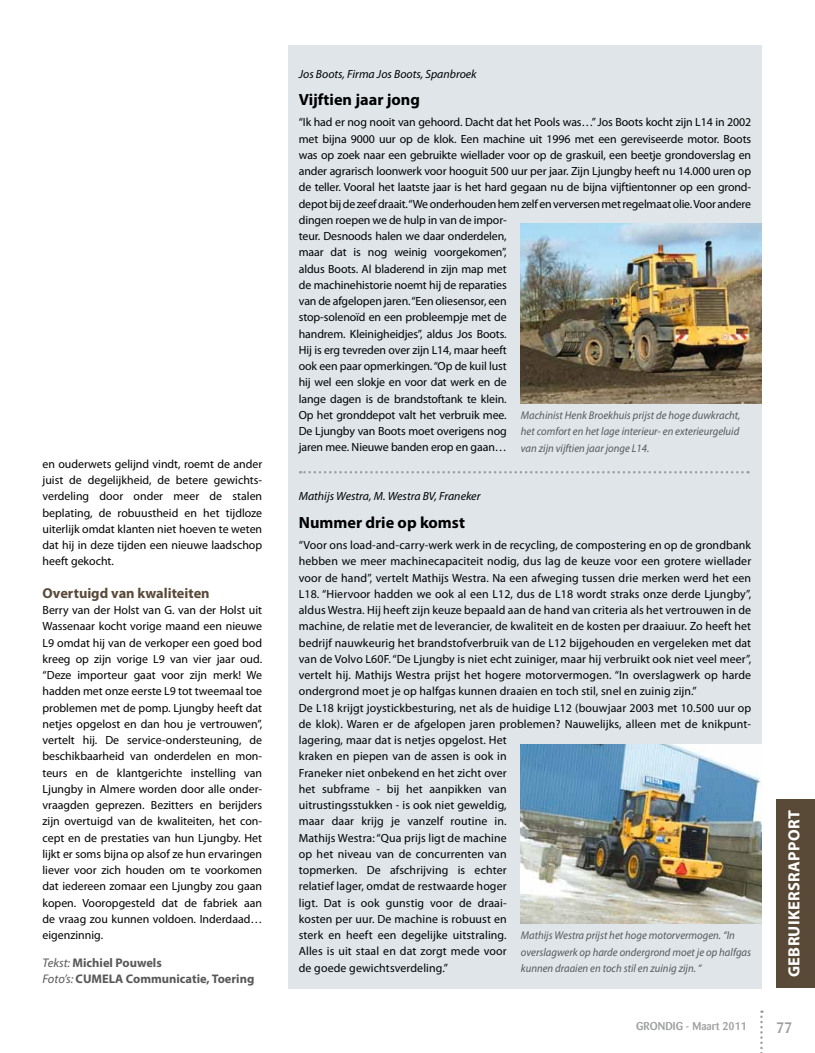
<style>
.page{position:relative;width:815px;height:1053px;background:#fff}
.page>*{position:absolute;margin:0;border:0;box-sizing:border-box;transform-origin:0 0}
.t1{font:700 16.25px "Myriad Pro";color:#000}
.t2{font:700 16.25px "Myriad Pro";letter-spacing:.02em;color:#fff}
.t3{font:500 15px "Barmeno Pro";color:#9c9e9f}
.t4{font:700 14.38px "Myriad Pro";color:#594a38}
.t5{font:700 12.5px/16.2px "Myriad Pro";color:#58585a}
.t6{font:11.88px/16.2px "Myriad Pro";letter-spacing:.005em;color:#000;text-align:justify}
.t7{font:italic 11.88px "Myriad Pro";color:#000}
.t8{font:italic 11.25px/16.2px "Myriad Pro";color:#58585a;text-align:justify;scale:.95 1}
.t9{font:500 11.25px "Barmeno Pro";color:#9c9e9f}
.s1{font-weight:400;font-style:italic}
</style>
<div class="page">
<div style="left:776px;top:799px;width:39px;height:189px;background:#594a38"></div>
<div style="left:288px;top:45px;width:474px;height:943px;background:#dfe5e9"></div>
<svg style="left:300px;top:471px;width:449px;height:2px"></svg>
<svg style="left:760px;top:1010px;width:3px;height:43px"></svg>
<img style="left:521px;top:744px;width:241px;height:179px">
<img style="left:521px;top:224px;width:241px;height:179px">
<p class="t6" style="left:43px;top:455px;width:221px">en ouderwets gelijnd vindt, roemt de ander juist de degelijkheid, de betere gewichts&shy;verdeling door onder meer de stalen beplating, de robuustheid en het tijdloze uiterlijk omdat klanten niet hoeven te weten dat hij in deze tijden een nieuwe laadschop heeft gekocht.</p>
<p class="t4" style="left:43px;top:583px;width:169px">Overtuigd van kwaliteiten</p>
<p class="t6" style="left:43px;top:601px;width:221px">Berry van der Holst van G. van der Holst uit Wassenaar kocht vorige maand een nieuwe L9 omdat hij van de verkoper een goed bod kreeg op zijn vorige L9 van vier jaar oud. “Deze importeur gaat voor zijn merk! We hadden met onze eerste L9 tot tweemaal toe problemen met de pomp. Ljungby heeft dat netjes opgelost en dan hou je vertrouwen”, vertelt hij. De service-ondersteuning, de beschikbaarheid van onderdelen en mon&shy;teurs en de klantgerichte instelling van Ljungby in Almere worden door alle onder&shy;vraagden geprezen. Bezitters en berijders zijn overtuigd van de kwaliteiten, het con&shy;cept en de prestaties van hun Ljungby. Het lijkt er soms bijna op alsof ze hun ervaringen liever voor zich houden om te voorkomen dat iedereen zomaar een Ljungby zou gaan kopen. Vooropgesteld dat de fabriek aan de vraag zou kunnen voldoen. Inderdaad… eigenzinnig.</p>
<p class="t5" style="left:43px;top:954px;width:213px"><span class="s1">Tekst:</span> Michiel Pouwels<br><span class="s1">Foto’s:</span> CUMELA Communicatie, Toering</p>
<p class="t7" style="left:299px;top:66px;width:179px">Jos Boots, Firma Jos Boots, Spanbroek</p>
<h1 class="t1" style="left:299px;top:89px;width:123px">Vijftien jaar jong</h1>
<p class="t6" style="left:299px;top:114px;width:454px;text-align:left">“Ik had er nog nooit van gehoord. Dacht dat het Pools was…” Jos Boots kocht zijn L14 in 2002 met bijna 9000 uur op de klok. Een machine uit 1996 met een gereviseerde motor. Boots was op zoek naar een gebruikte wiellader voor op de graskuil, een beetje grondoverslag en ander agrarisch loonwerk voor hooguit 500 uur per jaar. Zijn Ljungby heeft nu 14.000 uren op de teller. Vooral het laatste jaar is het hard gegaan nu de bijna vijftientonner op een grond&shy;depot bij de zeef draait. “We onderhouden hem zelf en verversen met regelmaat olie. Voor andere dingen roepen we de hulp in van de impor-<br>teur. Desnoods halen we daar onderdelen,<br>maar dat is nog weinig voorgekomen”,<br>aldus Boots. Al bladerend in zijn map met<br>de machinehistorie noemt hij de reparaties<br>van de afgelopen jaren. “Een oliesensor, een<br>stop-solenoïd en een probleempje met de<br>handrem. Kleinigheidjes”, aldus Jos Boots.<br>Hij is erg tevreden over zijn L14, maar heeft<br>ook een paar opmerkingen. “Op de kuil lust<br>hij wel een slokje en voor dat werk en de<br>lange dagen is de brandstoftank te klein.<br>Op het gronddepot valt het verbruik mee.<br>De Ljungby van Boots moet overigens nog<br>jaren mee. Nieuwe banden erop en gaan…</p>
<p class="t7" style="left:299px;top:489px;width:183px">Mathijs Westra, M. Westra BV, Franeker</p>
<h1 class="t1" style="left:299px;top:511px;width:168px">Nummer drie op komst</h1>
<p class="t6" style="left:299px;top:536px;width:454px;text-align:left">“Voor ons load-and-carry-werk werk in de recycling, de compostering en op de grondbank hebben we meer machinecapaciteit nodig, dus lag de keuze voor een grotere wiellader voor de hand”, vertelt Mathijs Westra. Na een afweging tussen drie merken werd het een L18. “Hiervoor hadden we ook al een L12, dus de L18 wordt straks onze derde Ljungby”, aldus Westra. Hij heeft zijn keuze bepaald aan de hand van criteria als het vertrouwen in de machine, de relatie met de leverancier, de kwaliteit en de kosten per draaiuur. Zo heeft het bedrijf nauwkeurig het brandstofverbruik van de L12 bijgehouden en vergeleken met dat van de Volvo L60F. “De Ljungby is niet echt zuiniger, maar hij verbruikt ook niet veel meer”, vertelt hij. Mathijs Westra prijst het hogere motorvermogen. “In overslagwerk op harde ondergrond moet je op halfgas kunnen draaien en toch stil, snel en zuinig zijn.”<br>De L18 krijgt joystickbesturing, net als de huidige L12 (bouwjaar 2003 met 10.500 uur op de klok). Waren er de afgelopen jaren problemen? Nauwelijks, alleen met de knikpunt&shy;lagering, maar dat is netjes opgelost. Het<br>kraken en piepen van de assen is ook in<br>Franeker niet onbekend en het zicht over<br>het subframe - bij het aanpikken van<br>uitrustingsstukken - is ook niet geweldig,<br>maar daar krijg je vanzelf routine in.<br>Mathijs Westra: “Qua prijs ligt de machine<br>op het niveau van de concurrenten van<br>topmerken. De afschrijving is echter<br>relatief lager, omdat de restwaarde hoger<br>ligt. Dat is ook gunstig voor de draai-<br>kosten per uur. De machine is robuust en<br>sterk en heeft een degelijke uitstraling.<br>Alles is uit staal en dat zorgt mede voor<br>de goede gewichtsverdeling.”</p>
<p class="t8" style="left:521px;top:407px;width:233px">Machinist Henk Broekhuis prijst de hoge duwkracht, het comfort en het lage interieur- en exterieurgeluid van zijn vijftien jaar jonge L14.</p>
<p class="t8" style="left:521px;top:927px;width:244px;text-align:left">Mathijs Westra prijst het hoge motorvermogen. “In overslagwerk op harde ondergrond moet je op halfgas kunnen draaien en toch stil en zuinig zijn. “</p>
<h1 class="t2" style="left:783px;top:976px;width:168px;rotate:-90deg">gebruikersrapport</h1>
<p class="t9" style="left:636px;top:1018px;width:112px">GRONDIG - Maart 2011</p>
<p class="t3" style="left:776px;top:1017px;width:18px">77</p>
</div>
